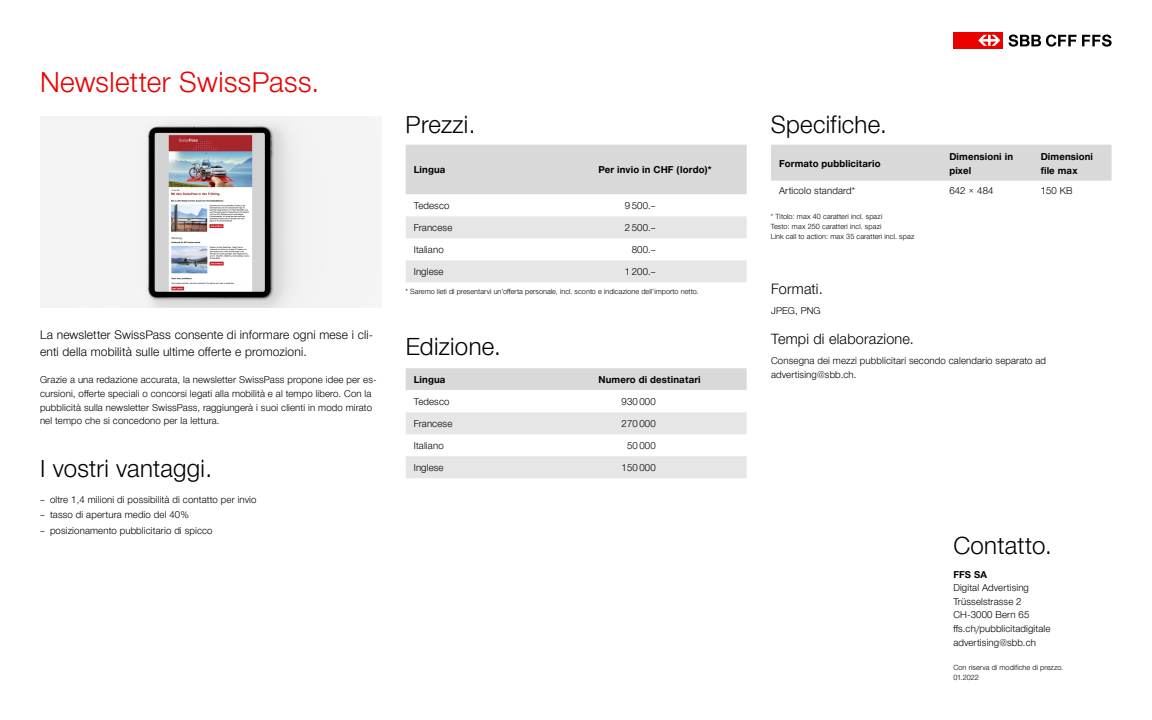
<style>
.page{position:relative;width:1152px;height:720px;background:#fff}
.page>*{position:absolute;margin:0;border:0;box-sizing:border-box;transform-origin:0 0}
._1_Titel{font:300 28px "SBB";letter-spacing:.015em;color:#eb0000}
._2_Untertitel{font:300 24px "SBB";letter-spacing:.015em;color:#000}
._2_1_Untertitel_klei{font:300 14.4px "SBB";letter-spacing:.015em;color:#000}
._5_Lead{font:300 12px/17.2px "SBB";letter-spacing:.015em;color:#000}
._3_Lauftext{font:300 9.6px/13.6px "SBB";letter-spacing:.015em;color:#000}
._4_Zwischentitel{font:700 9.6px "SBB";letter-spacing:.015em;color:#000}
._6_Legende{font:300 7.2px/10.4px "SBB";letter-spacing:.01em;color:#000}
</style>
<div class="page">
<svg style="left:1009px;top:35px;width:67px;height:12px"></svg>
<svg style="left:1082px;top:35px;width:30px;height:12px"></svg>
<div style="left:953px;top:32px;width:50px;height:17px;background:#eb0000"></div>
<svg style="left:978px;top:35px;width:22px;height:11px"></svg>
<div style="left:771px;top:145px;width:341px;height:36px;background:#d9d9d9"></div>
<svg style="left:406px;top:368px;width:341px;height:110px"></svg>
<svg style="left:406px;top:145px;width:341px;height:137px"></svg>
<img style="left:40px;top:116px;width:341px;height:192px">
<p class="_1_Titel" style="left:40px;top:62px;width:281px">Newsletter SwissPass.</p>
<p class="_5_Lead" style="left:40px;top:326px;width:335px">La newsletter SwissPass consente di informare ogni mese i cli&shy;enti della mobilità sulle ultime offerte e promozioni.</p>
<p class="_3_Lauftext" style="left:40px;top:373px;width:338px">Grazie a una redazione accurata, la newsletter SwissPass propone idee per es&shy;cursioni, offerte speciali o concorsi legati alla mobilità e al tempo libero. Con la pubblicità sulla newsletter SwissPass, raggiungerà i suoi clienti in modo mirato nel tempo che si concedono per la lettura.</p>
<p class="_2_Untertitel" style="left:40px;top:451px;width:174px">I vostri vantaggi.</p>
<p class="_3_Lauftext" style="left:40px;top:492px;width:218px">– oltre 1,4 milioni di possibilità di contatto per invio</p>
<p class="_3_Lauftext" style="left:40px;top:508px;width:150px">– tasso di apertura medio del 40%</p>
<p class="_3_Lauftext" style="left:40px;top:523px;width:174px">– posizionamento pubblicitario di spicco</p>
<p class="_2_Untertitel" style="left:406px;top:107px;width:71px">Prezzi.</p>
<p class="_4_Zwischentitel" style="left:414px;top:163px;width:33px">Lingua</p>
<p class="_4_Zwischentitel" style="left:598px;top:163px;width:115px">Per invio in CHF (lordo)*</p>
<p class="_3_Lauftext" style="left:414px;top:198px;width:37px">Tedesco</p>
<p class="_3_Lauftext" style="left:625px;top:198px;width:32px">9 500.–</p>
<p class="_3_Lauftext" style="left:414px;top:220px;width:40px">Francese</p>
<p class="_3_Lauftext" style="left:625px;top:220px;width:32px">2 500.–</p>
<p class="_3_Lauftext" style="left:414px;top:242px;width:31px">Italiano</p>
<p class="_3_Lauftext" style="left:632px;top:242px;width:25px">800.–</p>
<p class="_3_Lauftext" style="left:414px;top:264px;width:31px">Inglese</p>
<p class="_3_Lauftext" style="left:625px;top:264px;width:32px">1 200.–</p>
<p class="_6_Legende" style="left:406px;top:286px;width:295px">* Saremo lieti di presentarvi un’offerta personale, incl. sconto e indicazione dell’importo netto.</p>
<p class="_2_Untertitel" style="left:406px;top:329px;width:97px">Edizione.</p>
<p class="_4_Zwischentitel" style="left:414px;top:372px;width:33px">Lingua</p>
<p class="_4_Zwischentitel" style="left:598px;top:372px;width:104px">Numero di destinatari</p>
<p class="_3_Lauftext" style="left:414px;top:394px;width:37px">Tedesco</p>
<p class="_3_Lauftext" style="left:622px;top:394px;width:36px">930 000</p>
<p class="_3_Lauftext" style="left:414px;top:416px;width:40px">Francese</p>
<p class="_3_Lauftext" style="left:622px;top:416px;width:36px">270 000</p>
<p class="_3_Lauftext" style="left:414px;top:438px;width:31px">Italiano</p>
<p class="_3_Lauftext" style="left:627px;top:438px;width:30px">50 000</p>
<p class="_3_Lauftext" style="left:414px;top:460px;width:31px">Inglese</p>
<p class="_3_Lauftext" style="left:622px;top:460px;width:36px">150 000</p>
<p class="_2_Untertitel" style="left:771px;top:107px;width:118px">Specifiche.</p>
<p class="_4_Zwischentitel" style="left:779px;top:156px;width:103px">Formato pubblicitario</p>
<p class="_4_Zwischentitel" style="left:949px;top:150px;width:65px">Dimensioni in</p>
<p class="_4_Zwischentitel" style="left:949px;top:163px;width:23px">pixel</p>
<p class="_4_Zwischentitel" style="left:1041px;top:150px;width:54px">Dimensioni</p>
<p class="_4_Zwischentitel" style="left:1041px;top:163px;width:38px">file max</p>
<p class="_3_Lauftext" style="left:779px;top:183px;width:78px">Articolo standard*</p>
<p class="_3_Lauftext" style="left:949px;top:183px;width:46px">642 × 484</p>
<p class="_3_Lauftext" style="left:1041px;top:183px;width:34px">150 KB</p>
<p class="_6_Legende" style="left:771px;top:211px;width:113px">* Titolo: max 40 caratteri incl. spazi</p>
<p class="_6_Legende" style="left:771px;top:221px;width:112px">Testo: max 250 caratteri incl. spazi</p>
<p class="_6_Legende" style="left:771px;top:231px;width:145px">Link call to action: max 35 caratteri incl. spaz</p>
<p class="_2_1_Untertitel_klei" style="left:771px;top:278px;width:53px">Formati.</p>
<p class="_3_Lauftext" style="left:771px;top:303px;width:51px">JPEG, PNG</p>
<p class="_2_1_Untertitel_klei" style="left:771px;top:329px;width:144px">Tempi di elaborazione.</p>
<p class="_3_Lauftext" style="left:771px;top:353px;width:276px">Consegna dei mezzi pubblicitari secondo calendario separato ad</p>
<p class="_3_Lauftext" style="left:771px;top:367px;width:87px">advertising@sbb.ch.</p>
<h2 class="_2_Untertitel" style="left:953px;top:528px;width:100px">Contatto.</h2>
<p class="_4_Zwischentitel" style="left:953px;top:567px;width:35px">FFS SA</p>
<p class="_3_Lauftext" style="left:953px;top:580px;width:99px">Digital Advertising<br>Trüsselstrasse 2<br>CH-3000 Bern 65 ffs.ch/pubblicitadigitale advertising@sbb.ch</p>
<p class="_6_Legende" style="left:953px;top:661px;width:111px">Con riserva di modifiche di prezzo.<br>01.2022</p>
</div>
